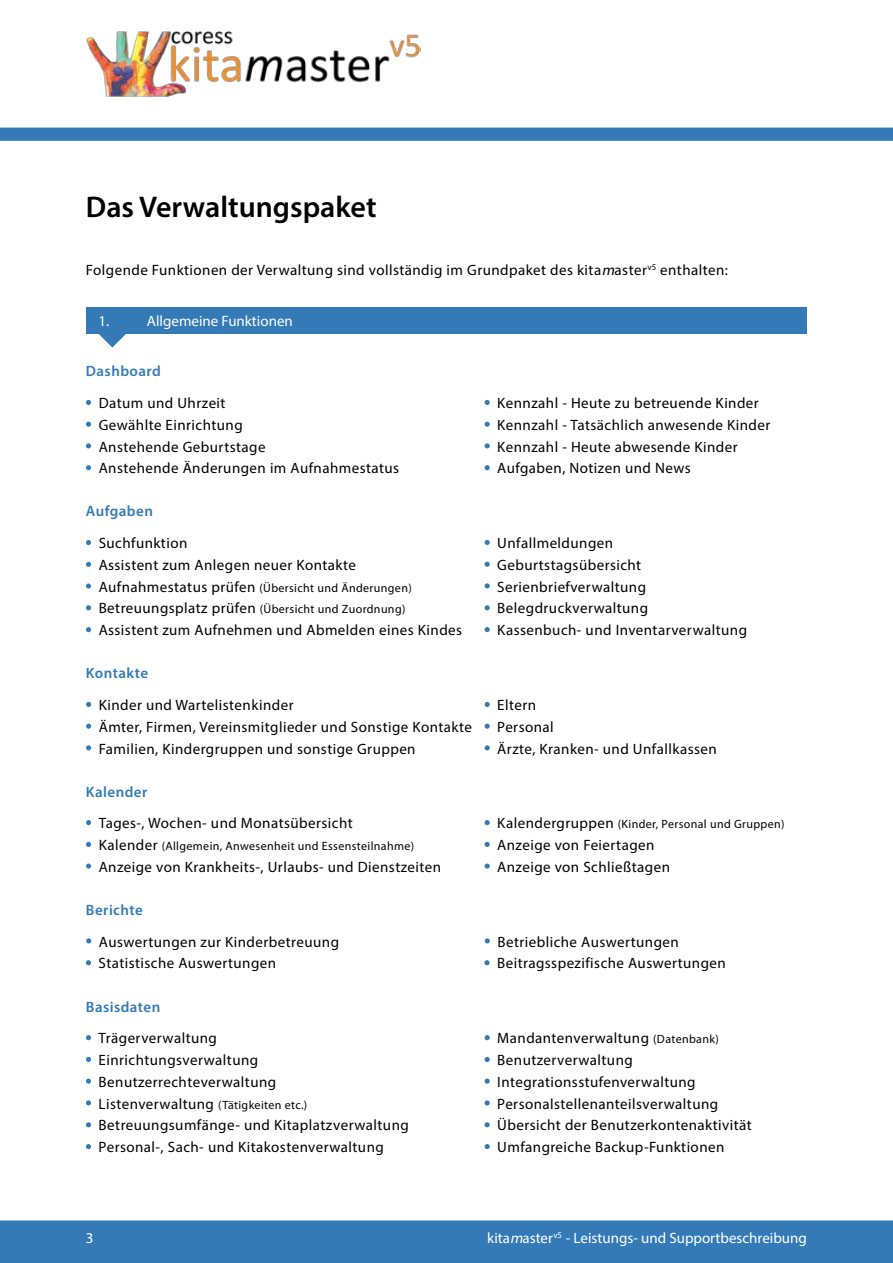
<style>
.page{position:relative;width:893px;height:1263px;background:#fff}
.page>*{position:absolute;margin:0;border:0;box-sizing:border-box;transform-origin:0 0}
.t1{font:600 30px "Myriad Pro";color:#000}
.t2{font:15px "Myriad Pro";letter-spacing:.03em;color:#000}
.t3{font:15px "Myriad Pro";color:#fff}
.t4{font:600 15px "Myriad Pro";letter-spacing:.03em;color:#337ab7}
.t5{font:12px "Myriad Pro";letter-spacing:.03em;color:#000}
.s1{font-style:italic}
.s2{font-size:15px}
.s3{font-size:12px}
</style>
<div class="page">
<svg style="left:86px;top:400px;width:5px;height:5px"></svg>
<svg style="left:86px;top:422px;width:5px;height:5px"></svg>
<svg style="left:86px;top:443px;width:5px;height:5px"></svg>
<svg style="left:86px;top:465px;width:5px;height:5px"></svg>
<svg style="left:86px;top:540px;width:5px;height:5px"></svg>
<svg style="left:86px;top:562px;width:5px;height:5px"></svg>
<svg style="left:86px;top:583px;width:5px;height:6px"></svg>
<svg style="left:86px;top:605px;width:5px;height:5px"></svg>
<svg style="left:86px;top:627px;width:5px;height:5px"></svg>
<svg style="left:86px;top:702px;width:5px;height:5px"></svg>
<svg style="left:86px;top:724px;width:5px;height:5px"></svg>
<svg style="left:86px;top:745px;width:5px;height:5px"></svg>
<svg style="left:86px;top:820px;width:5px;height:5px"></svg>
<svg style="left:86px;top:842px;width:5px;height:5px"></svg>
<svg style="left:86px;top:863px;width:5px;height:6px"></svg>
<svg style="left:86px;top:1035px;width:5px;height:5px"></svg>
<svg style="left:86px;top:1057px;width:5px;height:5px"></svg>
<svg style="left:86px;top:1078px;width:5px;height:6px"></svg>
<svg style="left:86px;top:1100px;width:5px;height:5px"></svg>
<svg style="left:86px;top:1122px;width:5px;height:5px"></svg>
<svg style="left:86px;top:1144px;width:5px;height:5px"></svg>
<svg style="left:86px;top:938px;width:5px;height:5px"></svg>
<svg style="left:98px;top:333px;width:29px;height:15px"></svg>
<div style="left:86px;top:307px;width:721px;height:26px;background:#337ab7"></div>
<svg style="left:485px;top:400px;width:5px;height:5px"></svg>
<svg style="left:485px;top:422px;width:5px;height:5px"></svg>
<svg style="left:485px;top:443px;width:5px;height:5px"></svg>
<svg style="left:485px;top:540px;width:5px;height:5px"></svg>
<svg style="left:485px;top:562px;width:5px;height:5px"></svg>
<svg style="left:485px;top:583px;width:5px;height:5px"></svg>
<svg style="left:485px;top:605px;width:5px;height:5px"></svg>
<svg style="left:485px;top:627px;width:5px;height:5px"></svg>
<svg style="left:485px;top:702px;width:5px;height:5px"></svg>
<svg style="left:485px;top:724px;width:5px;height:5px"></svg>
<svg style="left:485px;top:745px;width:5px;height:5px"></svg>
<svg style="left:485px;top:820px;width:5px;height:5px"></svg>
<svg style="left:485px;top:842px;width:5px;height:5px"></svg>
<svg style="left:485px;top:863px;width:5px;height:6px"></svg>
<svg style="left:485px;top:938px;width:5px;height:5px"></svg>
<svg style="left:485px;top:1035px;width:5px;height:5px"></svg>
<svg style="left:485px;top:1057px;width:5px;height:5px"></svg>
<svg style="left:485px;top:1078px;width:5px;height:6px"></svg>
<svg style="left:485px;top:1100px;width:5px;height:5px"></svg>
<svg style="left:485px;top:1122px;width:5px;height:5px"></svg>
<svg style="left:485px;top:1144px;width:5px;height:5px"></svg>
<svg style="left:86px;top:960px;width:5px;height:5px"></svg>
<svg style="left:484px;top:960px;width:5px;height:5px"></svg>
<svg style="left:485px;top:465px;width:5px;height:5px"></svg>
<img style="left:86px;top:31px;width:335px;height:66px">
<svg style="left:0;top:128px;width:893px;height:13px;background:#367bb8"></svg>
<div style="left:0;top:1220px;width:893px;height:43px;background:#337ab7"></div>
<h1 class="t1" style="left:86px;top:188px;width:292px">Das Verwaltungspaket</h1>
<p class="t2" style="left:86px;top:261px;width:644px">Folgende Funktionen der Verwaltung sind vollständig im Grundpaket des kita<span class="s1">m</span>aster<sup>v5</sup> enthalten:</p>
<p class="t3" style="left:98px;top:312px;width:12px">1.</p>
<p class="t3" style="left:147px;top:312px;width:147px">Allgemeine Funktionen</p>
<p class="t4" style="left:86px;top:362px;width:77px">Dashboard</p>
<p class="t2" style="left:99px;top:394px;width:128px">Datum und Uhrzeit</p>
<p class="t2" style="left:99px;top:416px;width:146px">Gewählte Einrichtung</p>
<p class="t2" style="left:99px;top:437px;width:168px">Anstehende Geburtstage</p>
<p class="t2" style="left:99px;top:459px;width:302px">Anstehende Änderungen im Aufnahmestatus</p>
<p class="t4" style="left:86px;top:502px;width:68px">Aufgaben</p>
<p class="t2" style="left:99px;top:534px;width:90px">Suchfunktion</p>
<p class="t2" style="left:99px;top:556px;width:259px">Assistent zum Anlegen neuer Kontakte</p>
<p class="t5" style="left:99px;top:580px;width:315px"><span class="s2">Aufnahmestatus prüfen</span> (Übersicht und Änderungen)</p>
<p class="t5" style="left:99px;top:602px;width:308px"><span class="s2">Betreuungsplatz prüfen</span> (Übersicht und Zuordnung)</p>
<p class="t2" style="left:497px;top:394px;width:263px">Kennzahl - Heute zu betreuende Kinder</p>
<p class="t2" style="left:497px;top:437px;width:242px">Kennzahl - Heute abwesende Kinder</p>
<p class="t2" style="left:497px;top:416px;width:275px">Kennzahl - Tatsächlich anwesende Kinder</p>
<p class="t2" style="left:497px;top:459px;width:195px">Aufgaben, Notizen und News</p>
<p class="t2" style="left:497px;top:534px;width:117px">Unfallmeldungen</p>
<p class="t2" style="left:497px;top:577px;width:150px">Serienbriefverwaltung</p>
<p class="t2" style="left:497px;top:556px;width:145px">Geburtstagsübersicht</p>
<p class="t2" style="left:497px;top:599px;width:152px">Belegdruckverwaltung</p>
<p class="t2" style="left:99px;top:621px;width:365px">Assistent zum Aufnehmen und Abmelden eines Kindes</p>
<p class="t2" style="left:497px;top:621px;width:251px">Kassenbuch- und Inventarverwaltung</p>
<p class="t4" style="left:86px;top:664px;width:64px">Kontakte</p>
<p class="t2" style="left:99px;top:696px;width:196px">Kinder und Wartelistenkinder</p>
<p class="t2" style="left:99px;top:739px;width:318px">Familien, Kindergruppen und sonstige Gruppen</p>
<p class="t2" style="left:99px;top:717px;width:375px">Ämter, Firmen, Vereinsmitglieder und Sonstige Kontakte</p>
<p class="t4" style="left:86px;top:782px;width:63px">Kalender</p>
<p class="t2" style="left:99px;top:814px;width:255px">Tages-, Wochen- und Monatsübersicht</p>
<p class="t2" style="left:99px;top:857px;width:344px">Anzeige von Krankheits-, Urlaubs- und Dienstzeiten</p>
<p class="t5" style="left:99px;top:838px;width:317px"><span class="s2">Kalender</span> (Allgemein, Anwesenheit und Essensteilnahme)</p>
<p class="t2" style="left:497px;top:696px;width:40px">Eltern</p>
<p class="t2" style="left:497px;top:739px;width:221px">Ärzte, Kranken- und Unfallkassen</p>
<p class="t2" style="left:497px;top:717px;width:58px">Personal</p>
<p class="t5" style="left:497px;top:817px;width:289px"><span class="s2">Kalendergruppen</span> (Kinder, Personal und Gruppen)</p>
<p class="t2" style="left:497px;top:857px;width:174px">Anzeige von Schließtagen</p>
<p class="t2" style="left:497px;top:836px;width:159px">Anzeige von Feiertagen</p>
<p class="t4" style="left:86px;top:900px;width:58px">Berichte</p>
<p class="t2" style="left:99px;top:932px;width:242px">Auswertungen zur Kinderbetreuung</p>
<p class="t2" style="left:497px;top:932px;width:183px">Betriebliche Auswertungen</p>
<p class="t2" style="left:99px;top:954px;width:179px">Statistische Auswertungen</p>
<p class="t2" style="left:497px;top:954px;width:230px">Beitragsspezifische Auswertungen</p>
<p class="t4" style="left:86px;top:997px;width:76px">Basisdaten</p>
<p class="t2" style="left:99px;top:1029px;width:120px">Trägerverwaltung</p>
<p class="t2" style="left:99px;top:1051px;width:161px">Einrichtungsverwaltung</p>
<p class="t2" style="left:99px;top:1072px;width:179px">Benutzerrechteverwaltung</p>
<p class="t2" style="left:497px;top:1029px;width:223px">Mandantenverwaltung <span class="s3">(Datenbank)</span></p>
<p class="t2" style="left:497px;top:1072px;width:200px">Integrationsstufenverwaltung</p>
<p class="t2" style="left:497px;top:1051px;width:137px">Benutzerverwaltung</p>
<p class="t5" style="left:99px;top:1097px;width:210px"><span class="s2">Listenverwaltung</span> (Tätigkeiten etc.)</p>
<p class="t2" style="left:497px;top:1094px;width:222px">Personalstellenanteilsverwaltung</p>
<p class="t2" style="left:99px;top:1116px;width:312px">Betreuungsumfänge- und Kitaplatzverwaltung</p>
<p class="t2" style="left:497px;top:1116px;width:256px">Übersicht der Benutzerkontenaktivität</p>
<p class="t2" style="left:99px;top:1138px;width:287px">Personal-, Sach- und Kitakostenverwaltung</p>
<p class="t2" style="left:497px;top:1138px;width:229px">Umfangreiche Backup-Funktionen</p>
<p class="t3" style="left:86px;top:1228px;width:9px">3</p>
<p class="t3" style="left:487px;top:1228px;width:321px">kita<span class="s1">m</span>aster<sup>v5</sup> - Leistungs- und Supportbeschreibung</p>
</div>
